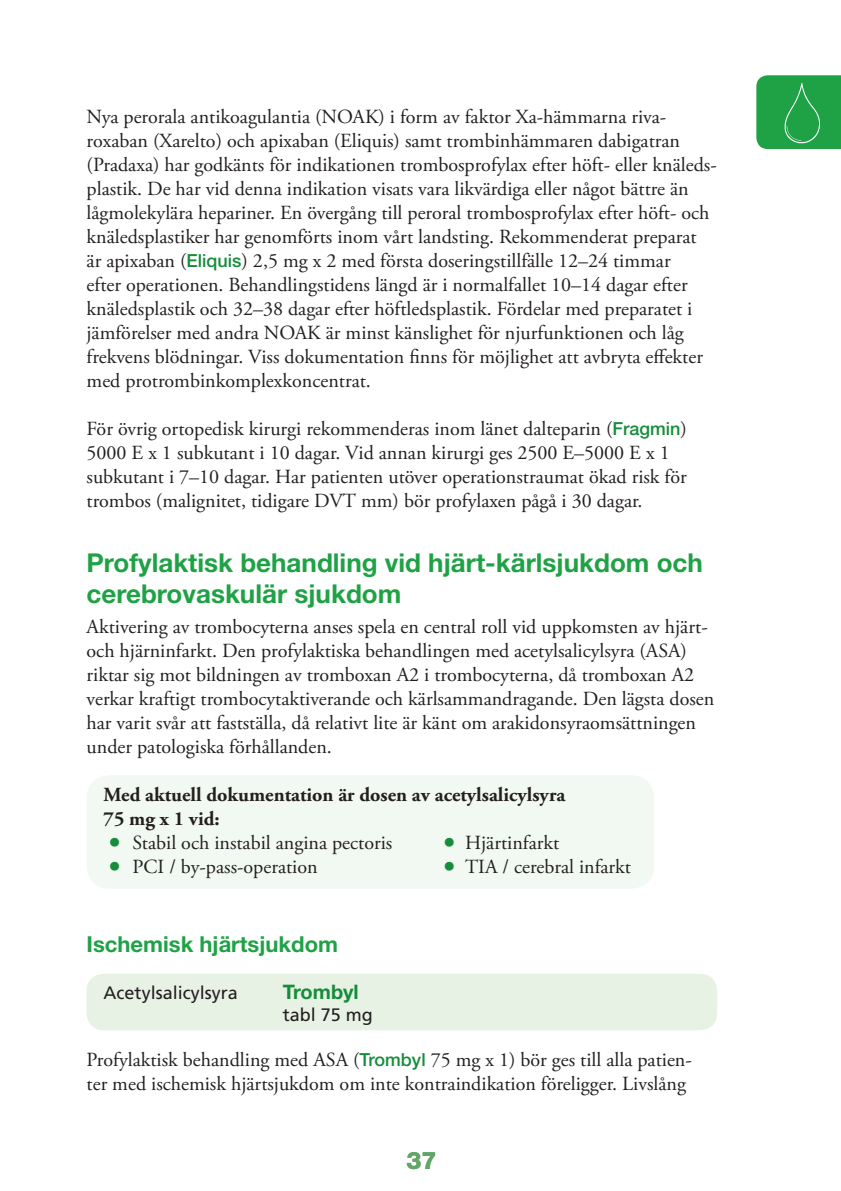
<style>
.page{position:relative;width:841px;height:1191px;background:#fff}
.page>*{position:absolute;margin:0;border:0;box-sizing:border-box;transform-origin:0 0}
.t1{font:700 26px/31.2px "Helvetica Neue";color:#1fa245}
.t2{font:800 24px "Helvetica Neue";color:#61a667}
.t3{font:700 22px "Helvetica Neue";color:#1fa245}
.t4{font:20px/24px "Adobe Garamond Pro";color:#231f20}
.t5{font:700 20px/24px "Adobe Garamond Pro";color:#231f20}
.t6{font:700 20px "Helvetica Neue";color:#168d3b}
.t7{font:18px "Frutiger";color:#231f20}
.s1{font-family:"Adobe Garamond"}
.s2{font-family:"Helvetica Neue";font-weight:500;font-size:18px;color:#168d3b}
.s3{font-size:32px;color:#168d3b}
</style>
<div class="page">
<svg style="left:756px;top:75px;width:84px;height:74px;background:#28a64d"></svg>
<img style="left:777px;top:77px;width:54px;height:72px">
<div style="left:86px;top:973px;width:630px;height:57px;background:#e7f2e5;border-radius:17px"></div>
<div style="left:86px;top:775px;width:567px;height:113px;background:#f2f9f2;border-radius:23px"></div>
<p class="t4" style="left:86px;top:105px;width:631px">Nya perorala antikoagulantia (NOAK) i form av faktor Xa-hämmarna riva&shy;roxaban (Xarelto) och apixaban (<span class="s1">Eliquis</span>) samt trombinhämmaren dabigatran (Pradaxa) har godkänts för indikationen trombosprofylax efter höft- eller knäleds&shy;plastik. De har vid denna indikation visats vara likvärdiga eller något bättre än lågmolekylära hepariner. En övergång till peroral trombosprofylax efter höft- och knäledsplastiker har genomförts inom vårt landsting. Rekommenderat preparat<br>är apixaban (<span class="s2">Eliquis</span>) 2,5 mg x 2 med första doseringstillfälle 12–24 timmar<br>efter operationen. Behandlingstidens längd är i normalfallet 10–14 dagar efter knäledsplastik och 32–38 dagar efter höftledsplastik. Fördelar med preparatet i jämförelser med andra NOAK är minst känslighet för njurfunktionen och låg frekvens blödningar. Viss dokumentation finns för möjlighet att avbryta effekter med protrombinkomplexkoncentrat.</p>
<p class="t4" style="left:86px;top:417px;width:601px">För övrig ortopedisk kirurgi rekommenderas inom länet dalteparin (<span class="s2">Fragmin</span>)<br>5000 E x 1 subkutant i 10 dagar. Vid annan kirurgi ges 2500 E–5000 E x 1 subkutant i 7–10 dagar. Har patienten utöver operationstraumat ökad risk för trombos (malignitet, tidigare DVT mm) bör profylaxen pågå i 30 dagar.</p>
<h1 class="t1" style="left:86px;top:546px;width:617px">Profylaktisk behandling vid hjärt-kärlsjukdom och cerebrovaskulär sjukdom</h1>
<p class="t4" style="left:86px;top:615px;width:629px">Aktivering av trombocyterna anses spela en central roll vid uppkomsten av hjärt&shy;och hjärninfarkt. Den profylaktiska behandlingen med acetylsalicylsyra (ASA) riktar sig mot bildningen av tromboxan A2 i trombocyterna, då tromboxan A2 verkar kraftigt trombocytaktiverande och kärlsammandragande. Den lägsta dosen har varit svår att fastställa, då relativt lite är känt om arakidonsyraomsättningen under patologiska förhållanden.</p>
<p class="t5" style="left:103px;top:783px;width:463px">Med aktuell dokumentation är dosen av acetylsalicylsyra<br>75 mg x 1 vid:</p>
<p class="t4" style="left:108px;top:831px;width:285px"><span class="s3">•</span> Stabil och instabil angina pectoris</p>
<p class="t4" style="left:442px;top:831px;width:118px"><span class="s3">•</span> Hjärtinfarkt</p>
<p class="t4" style="left:108px;top:855px;width:210px"><span class="s3">•</span> PCI / by-pass-operation</p>
<p class="t4" style="left:442px;top:855px;width:189px"><span class="s3">•</span> TIA / cerebral infarkt</p>
<p class="t3" style="left:86px;top:930px;width:253px">Ischemisk hjärtsjukdom</p>
<p class="t7" style="left:104px;top:982px;width:136px">Acetylsalicylsyra</p>
<p class="t6" style="left:282px;top:979px;width:77px">Trombyl</p>
<p class="t7" style="left:282px;top:1003px;width:92px">tabl 75 mg</p>
<p class="t4" style="left:86px;top:1048px;width:606px">Profylaktisk behandling med ASA (<span class="s2">Trombyl</span> 75 mg x 1) bör ges till alla patien&shy;ter med ischemisk hjärtsjukdom om inte kontraindikation föreligger. Livslång</p>
<p class="t2" style="left:406px;top:1145px;width:32px">37</p>
</div>
